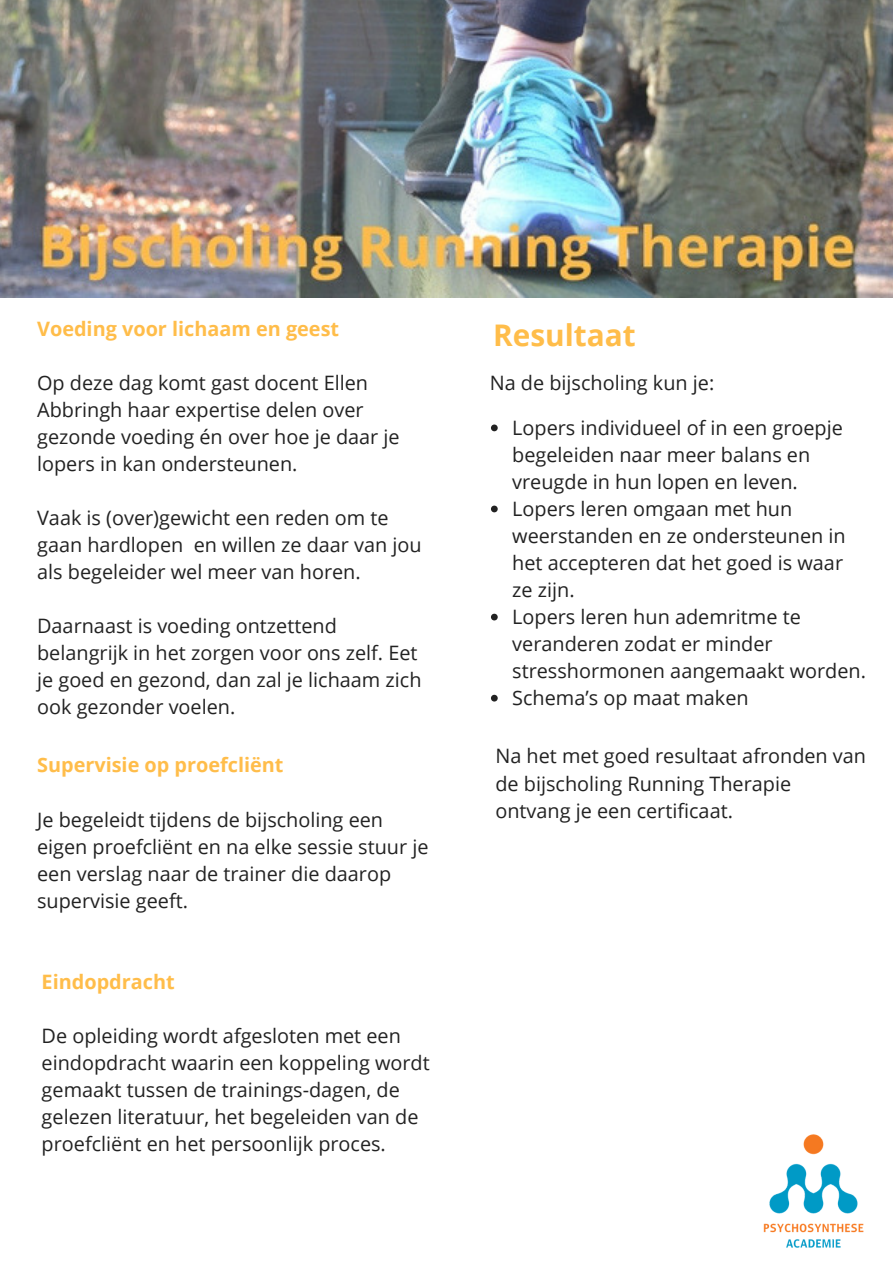
<style>
.page{position:relative;width:893px;height:1263px;background:#fff}
.page>*{position:absolute;margin:0;border:0;box-sizing:border-box;transform-origin:0 0}
.t1{font:700 29.85px "Open Sans";color:#ffbd4a}
.t2{font:19.8px/27px "Open Sans";color:#222}
.t3{font:700 19.8px "Open Sans";color:#ffbd4a}
</style>
<div class="page">
<img style="left:763px;top:1134px;width:101px;height:114px">
<img style="left:0;top:0;width:893px;height:297px">
<svg style="left:491px;top:424px;width:7px;height:7px"></svg>
<svg style="left:491px;top:506px;width:7px;height:6px"></svg>
<svg style="left:491px;top:614px;width:7px;height:6px"></svg>
<svg style="left:491px;top:695px;width:7px;height:6px"></svg>
<p class="t3" style="left:37px;top:314px;width:303px">Voeding voor lichaam en geest</p>
<p class="t2" style="left:37px;top:368px;width:364px">Op deze dag komt gast docent Ellen Abbringh haar expertise delen over gezonde voeding én over hoe je daar je lopers in kan ondersteunen.</p>
<p class="t2" style="left:37px;top:504px;width:386px">Vaak is (over)gewicht een reden om te gaan hardlopen en willen ze daar van jou als begeleider wel meer van horen.</p>
<p class="t2" style="left:37px;top:612px;width:386px">Daarnaast is voeding ontzettend belangrijk in het zorgen voor ons zelf. Eet je goed en gezond, dan zal je lichaam zich ook gezonder voelen.</p>
<p class="t3" style="left:37px;top:751px;width:248px">Supervisie op proefcliënt</p>
<p class="t2" style="left:37px;top:805px;width:393px">Je begeleidt tijdens de bijscholing een eigen proefcliënt en na elke sessie stuur je een verslag naar de trainer die daarop supervisie geeft.</p>
<p class="t3" style="left:42px;top:967px;width:135px">Eindopdracht</p>
<p class="t2" style="left:42px;top:1021px;width:390px">De opleiding wordt afgesloten met een eindopdracht waarin een koppeling wordt gemaakt tussen de trainings-dagen, de gelezen literatuur, het begeleiden van de proefcliënt en het persoonlijk proces.</p>
<h1 class="t1" style="left:493px;top:314px;width:144px">Resultaat</h1>
<p class="t2" style="left:490px;top:368px;width:226px">Na de bijscholing kun je:</p>
<p class="t2" style="left:512px;top:413px;width:355px">Lopers individueel of in een groepje begeleiden naar meer balans en vreugde in hun lopen en leven.<br>Lopers leren omgaan met hun weerstanden en ze ondersteunen in het accepteren dat het goed is waar ze zijn.<br>Lopers leren hun ademritme te veranderen zodat er minder stresshormonen aangemaakt worden.<br>Schema’s op maat maken</p>
<p class="t2" style="left:495px;top:742px;width:372px">Na het met goed resultaat afronden van de bijscholing Running Therapie ontvang je een certificaat.</p>
</div>
